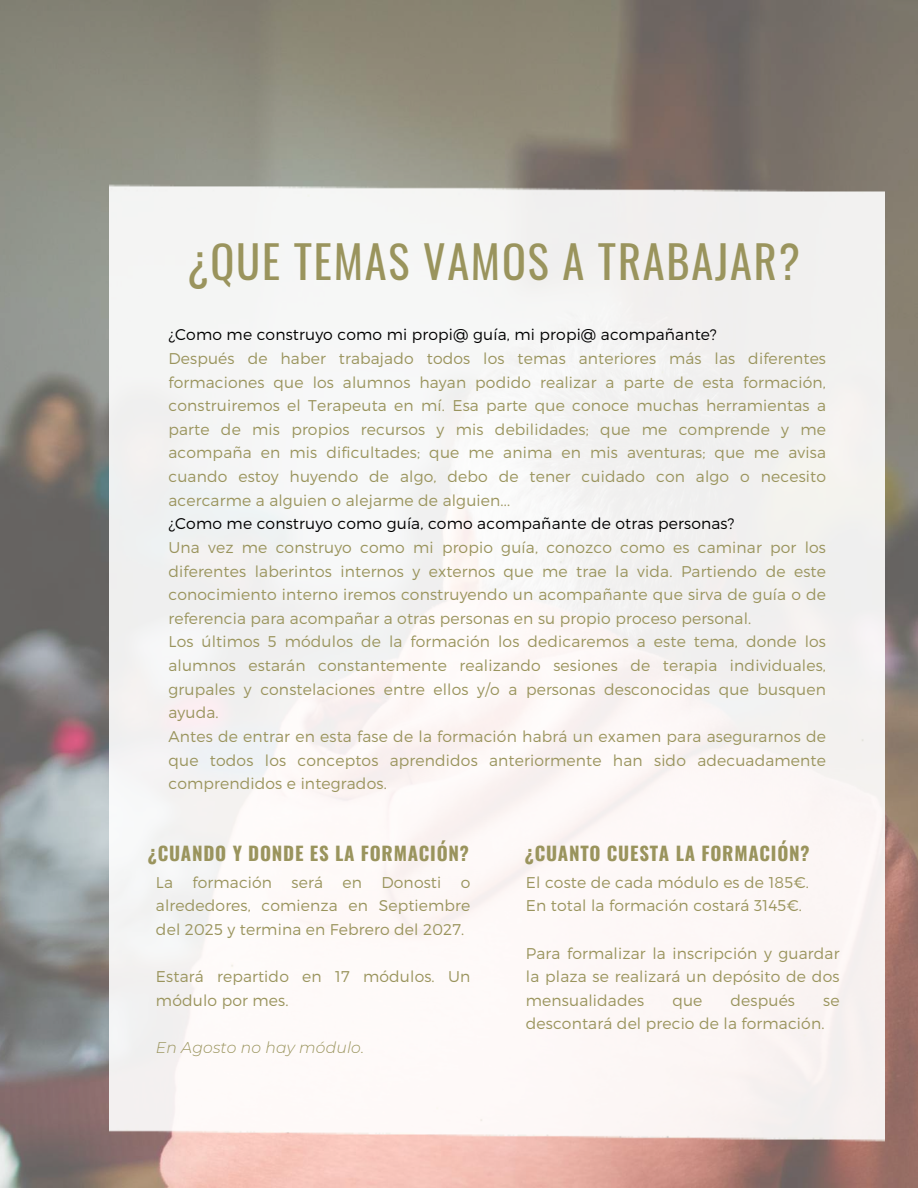
<style>
.page{position:relative;width:918px;height:1188px;background:#fff}
.page>*{position:absolute;margin:0;border:0;box-sizing:border-box;transform-origin:0 0}
.t1{font:44.4px "Oswald";letter-spacing:.04em;color:#9a945d}
.t2{font:700 18.9px "Oswald";letter-spacing:.04em;color:#9a945d}
.t3{font:300 15.6px/23.7px "Montserrat";letter-spacing:.01em;color:#9a945d}
.t4{font:300 15.6px "Montserrat";letter-spacing:.01em;color:#000}
.t5{font:italic 300 15.6px "Montserrat";letter-spacing:.01em;color:#9a945d}
</style>
<div class="page">
<img style="left:0;top:0;width:918px;height:1188px">
<div style="left:110px;top:184px;width:775px;height:958px;background:#f6f5f4"></div>
<h1 class="t1" style="left:187px;top:222px;width:615px">¿QUE TEMAS VAMOS A TRABAJAR?</h1>
<p class="t4" style="left:168px;top:325px;width:550px">¿Como me construyo como mi propi@ guía, mi propi@ acompañante?</p>
<p class="t3" style="left:168px;top:346px;width:659px;text-align:justify">Después de haber trabajado todos los temas anteriores más las diferentes formaciones que los alumnos hayan podido realizar a parte de esta formación, construiremos el Terapeuta en mí. Esa parte que conoce muchas herramientas a parte de mis propios recursos y mis debilidades; que me comprende y me acompaña en mis dificultades; que me anima en mis aventuras; que me avisa cuando estoy huyendo de algo, debo de tener cuidado con algo o necesito acercarme a alguien o alejarme de alguien...</p>
<p class="t4" style="left:168px;top:514px;width:567px">¿Como me construyo como guía, como acompañante de otras personas?</p>
<p class="t3" style="left:168px;top:535px;width:659px">Una vez me construyo como mi propio guía, conozco como es caminar por los diferentes laberintos internos y externos que me trae la vida. Partiendo de este conocimiento interno iremos construyendo un acompañante que sirva de guía o de referencia para acompañar a otras personas en su propio proceso personal.<br>Los últimos 5 módulos de la formación los dedicaremos a este tema, donde los alumnos estarán constantemente realizando sesiones de terapia individuales, grupales y constelaciones entre ellos y/o a personas desconocidas que busquen ayuda.<br>Antes de entrar en esta fase de la formación habrá un examen para asegurarnos de que todos los conceptos aprendidos anteriormente han sido adecuadamente comprendidos e integrados.</p>
<p class="t2" style="left:148px;top:843px;width:323px">¿CUANDO Y DONDE ES LA FORMACIÓN?</p>
<p class="t3" style="left:156px;top:870px;width:316px;text-align:justify">La formación será en Donosti o alrededores, comienza en Septiembre del 2025 y termina en Febrero del 2027.</p>
<p class="t3" style="left:156px;top:965px;width:316px">Estará repartido en 17 módulos. Un módulo por mes.</p>
<p class="t5" style="left:156px;top:1037px;width:210px">En Agosto no hay módulo.</p>
<p class="t2" style="left:525px;top:843px;width:286px">¿CUANTO CUESTA LA FORMACIÓN?</p>
<p class="t3" style="left:526px;top:870px;width:285px">El coste de cada módulo es de 185€.<br>En total la formación costará 3145€.</p>
<p class="t3" style="left:526px;top:941px;width:315px;text-align:justify">Para formalizar la inscripción y guardar la plaza se realizará un depósito de dos mensualidades</p>
<p class="t3" style="left:672px;top:988px;width:32px">que</p>
<p class="t3" style="left:731px;top:988px;width:66px">después</p>
<p class="t3" style="left:526px;top:988px;width:315px;text-indent:297px">se descontará del precio de la formación.</p>
</div>
